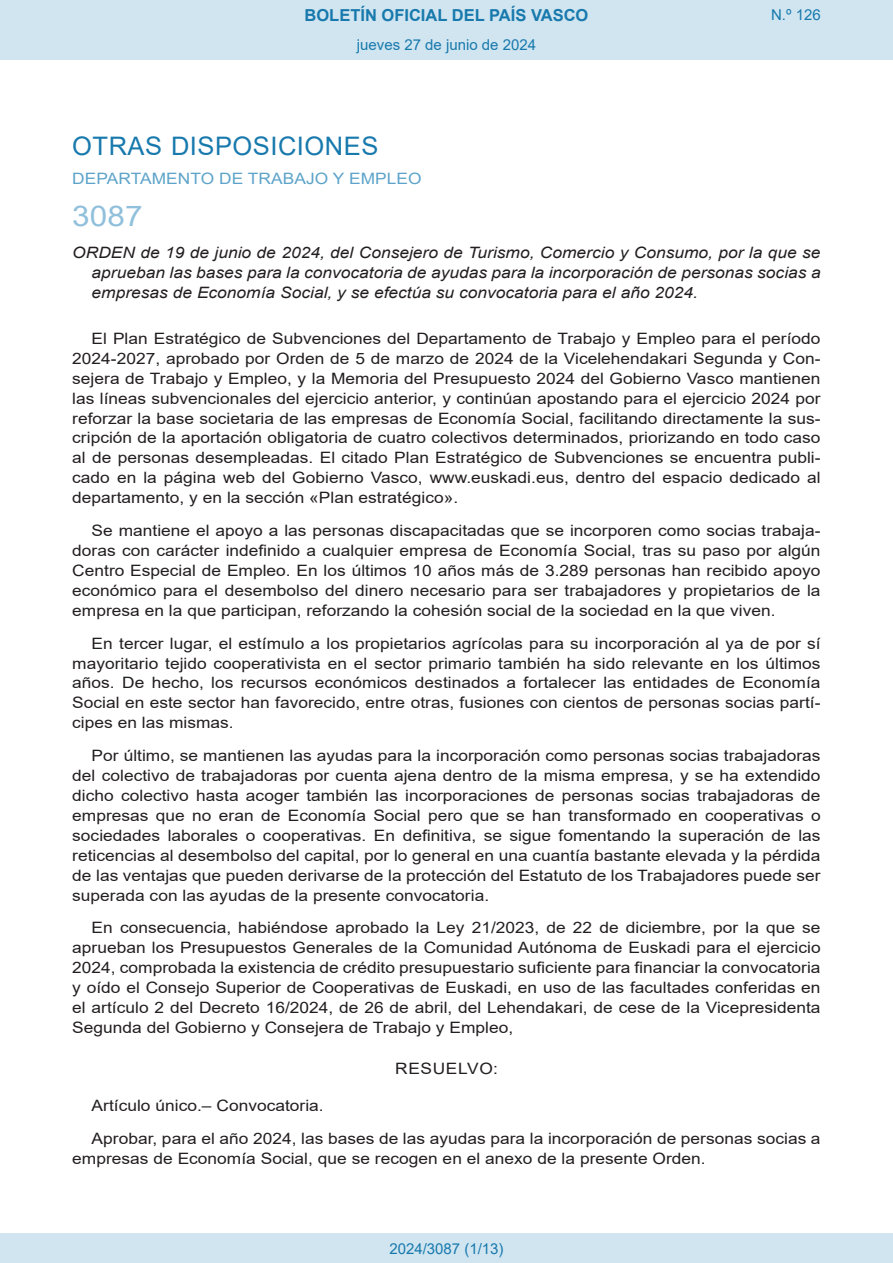
<style>
.page{position:relative;width:893px;height:1263px;background:#fff}
.page>*{position:absolute;margin:0;border:0;box-sizing:border-box;transform-origin:0 0}
.BOPVOrden{font:28.5px "Arial";color:#90c0db;scale:1.11 1}
.BOPVSeccion{font:25.5px "Arial";letter-spacing:.02em;color:#1879ad}
.t1{font:700 16.5px "Arial";color:#1879ad}
.BOPVDetalle{font:15.6px/20px "Arial";color:#231f20;text-align:justify;scale:1.11 1}
.BOPVTitulo{font:italic 15.6px/20px "Arial";color:#231f20;text-align:justify;scale:1.11 1}
.BOPVOrganismo{font:15.6px "Arial";letter-spacing:.005em;color:#5ea4ca;scale:1.11 1}
.BOPVClave{font:15.6px "Arial";letter-spacing:.035em;color:#231f20;scale:1.11 1}
.Paginacion_Centro{font:15px "Arial";color:#1879ad}
</style>
<div class="page">
<div style="left:0;top:0;width:893px;height:60px;background:#d0e5f0"></div>
<div style="left:0;top:1233px;width:893px;height:30px;background:#d0e5f0"></div>
<p class="t1" style="left:305px;top:3px;width:285px">BOLETÍN OFICIAL DEL PAÍS VASCO</p>
<p class="Paginacion_Centro" style="left:357px;top:35px;width:181px">jueves 27 de junio de 2024</p>
<p class="Paginacion_Centro" style="left:771px;top:5px;width:51px">N.º 126</p>
<p class="BOPVSeccion" style="left:72px;top:128px;width:308px">OTRAS DISPOSICIONES</p>
<p class="BOPVOrganismo" style="left:72px;top:168px;width:316px">DEPARTAMENTO DE TRABAJO Y EMPLEO</p>
<p class="BOPVOrden" style="left:72px;top:196px;width:65px">3087</p>
<p class="BOPVTitulo" style="left:92px;top:243px;width:658px;text-indent:-19px">ORDEN de 19 de junio de 2024, del Consejero de Turismo, Comercio y Consumo, por la que se aprueban las bases para la convocatoria de ayudas para la incorporación de personas socias a empresas de Economía Social, y se efectúa su convocatoria para el año 2024.</p>
<p class="BOPVDetalle" style="left:72px;top:328px;width:676px;text-indent:19px">El Plan Estratégico de Subvenciones del Departamento de Trabajo y Empleo para el período 2024-2027, aprobado por Orden de 5 de marzo de 2024 de la Vicelehendakari Segunda y Con&shy;sejera de Trabajo y Empleo, y la Memoria del Presupuesto 2024 del Gobierno Vasco mantienen las líneas subvencionales del ejercicio anterior, y continúan apostando para el ejercicio 2024 por reforzar la base societaria de las empresas de Economía Social, facilitando directamente la sus&shy;cripción de la aportación obligatoria de cuatro colectivos determinados, priorizando en todo caso al de personas desempleadas. El citado Plan Estratégico de Subvenciones se encuentra publi&shy;cado en la página web del Gobierno Vasco, www.euskadi.eus, dentro del espacio dedicado al departamento, y en la sección «Plan estratégico».</p>
<p class="BOPVDetalle" style="left:72px;top:520px;width:676px;text-indent:19px">Se mantiene el apoyo a las personas discapacitadas que se incorporen como socias trabaja&shy;doras con carácter indefinido a cualquier empresa de Economía Social, tras su paso por algún Centro Especial de Empleo. En los últimos 10 años más de 3.289 personas han recibido apoyo económico para el desembolso del dinero necesario para ser trabajadores y propietarios de la empresa en la que participan, reforzando la cohesión social de la sociedad en la que viven.</p>
<p class="BOPVDetalle" style="left:72px;top:633px;width:676px;text-indent:19px">En tercer lugar, el estímulo a los propietarios agrícolas para su incorporación al ya de por sí mayoritario tejido cooperativista en el sector primario también ha sido relevante en los últimos años. De hecho, los recursos económicos destinados a fortalecer las entidades de Economía Social en este sector han favorecido, entre otras, fusiones con cientos de personas socias partí&shy;cipes en las mismas.</p>
<p class="BOPVDetalle" style="left:72px;top:745px;width:676px;text-indent:19px">Por último, se mantienen las ayudas para la incorporación como personas socias trabajadoras del colectivo de trabajadoras por cuenta ajena dentro de la misma empresa, y se ha extendido dicho colectivo hasta acoger también las incorporaciones de personas socias trabajadoras de empresas que no eran de Economía Social pero que se han transformado en cooperativas o sociedades laborales o cooperativas. En definitiva, se sigue fomentando la superación de las reticencias al desembolso del capital, por lo general en una cuantía bastante elevada y la pérdida de las ventajas que pueden derivarse de la protección del Estatuto de los Trabajadores puede ser superada con las ayudas de la presente convocatoria.</p>
<p class="BOPVDetalle" style="left:72px;top:918px;width:676px;text-indent:19px">En consecuencia, habiéndose aprobado la Ley 21/2023, de 22 de diciembre, por la que se aprueban los Presupuestos Generales de la Comunidad Autónoma de Euskadi para el ejercicio 2024, comprobada la existencia de crédito presupuestario suficiente para financiar la convocatoria y oído el Consejo Superior de Cooperativas de Euskadi, en uso de las facultades conferidas en el artículo 2 del Decreto 16/2024, de 26 de abril, del Lehendakari, de cese de la Vicepresidenta Segunda del Gobierno y Consejera de Trabajo y Empleo,</p>
<p class="BOPVClave" style="left:395px;top:1058px;width:94px">RESUELVO:</p>
<p class="BOPVDetalle" style="left:92px;top:1096px;width:211px">Artículo único.– Convocatoria.</p>
<p class="BOPVDetalle" style="left:72px;top:1128px;width:676px;text-indent:19px">Aprobar, para el año 2024, las bases de las ayudas para la incorporación de personas socias a empresas de Economía Social, que se recogen en el anexo de la presente Orden.</p>
<p class="Paginacion_Centro" style="left:389px;top:1238px;width:116px">2024/3087 (1/13)</p>
</div>
